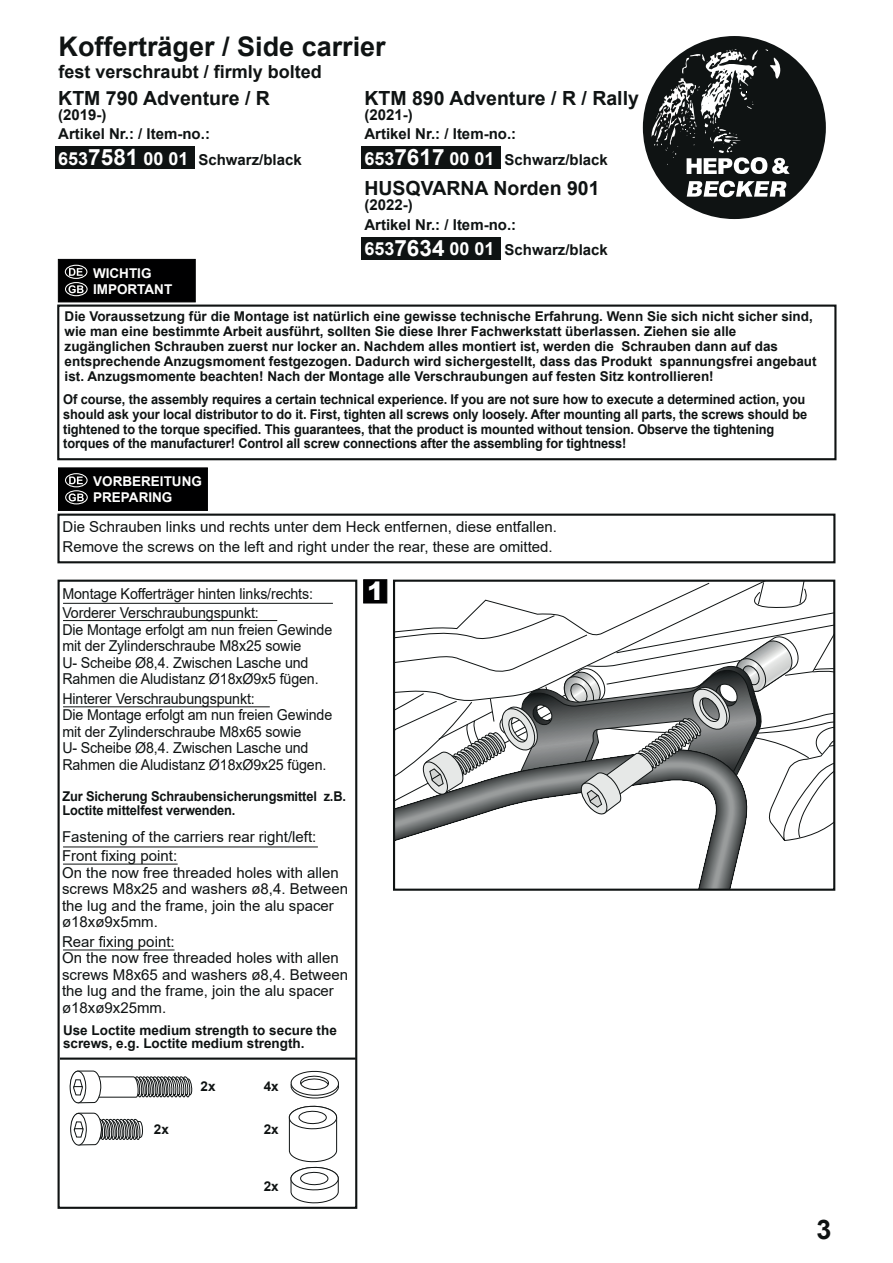
<style>
.page{position:relative;width:893px;height:1263px;background:#fff}
.page>*{position:absolute;margin:0;border:0;box-sizing:border-box;transform-origin:0 0}
.t1{font:700 27px "Arial";color:#0f1313}
.t2{font:900 25.2px "Arial";color:#fff}
.t3{font:700 19.5px "Arial";color:#0f1313}
.t4{font:700 18px "Arial";color:#0f1313}
.t5{font:15px/16.5px "Arial";color:#0f1313}
.t6{font:15px/16.5px "Arial";color:#0f1313;scale:.95 1}
.t7{font:700 15px/19.5px "Arial";color:#0f1313}
.t8{font:700 13.5px/14.9px "Arial";color:#0f1313}
.t9{font:700 13.5px/14.9px "Arial";color:#0f1313;scale:.95 1}
.t10{font:700 13.5px/16.2px "Arial";color:#fff}
.s1{font-size:18px;color:#fff}
.s2{font-size:22.5px;color:#fff}
</style>
<div class="page">
<div style="left:643px;top:36px;width:183px;height:183px;background:#0f1313;border-radius:50%"></div>
<svg style="left:687px;top:181px;width:99px;height:16px"></svg>
<svg style="left:651px;top:49px;width:139px;height:125px"></svg>
<div style="left:58px;top:580px;width:299px;height:629px;border:2px solid #0f1313"></div>
<svg style="left:396px;top:583px;width:436px;height:305px"></svg>
<div style="left:393px;top:580px;width:442px;height:311px;border:2px solid #0f1313"></div>
<div style="left:57px;top:514px;width:778px;height:49px;border:2px solid #0f1313"></div>
<svg style="left:70px;top:1070px;width:123px;height:34px"></svg>
<svg style="left:70px;top:1112px;width:73px;height:34px"></svg>
<svg style="left:288px;top:1070px;width:51px;height:134px"></svg>
<div style="left:363px;top:579px;width:24px;height:24px;background:#000001;border:1px solid #000001"></div>
<div style="left:57px;top:305px;width:779px;height:155px;border:2px solid #0f1313"></div>
<div style="left:58px;top:259px;width:138px;height:43px;background:#000001;border:1px solid #000001"></div>
<div style="left:361px;top:146px;width:140px;height:23px;background:#0f1313"></div>
<div style="left:361px;top:237px;width:140px;height:22px;background:#0f1313"></div>
<div style="left:55px;top:146px;width:140px;height:23px;background:#0f1313"></div>
<svg style="left:69px;top:268px;width:14px;height:8px"></svg>
<div style="left:65px;top:265px;width:22px;height:14px;border:1px solid #fff;border-radius:50%"></div>
<svg style="left:68px;top:285px;width:16px;height:8px"></svg>
<div style="left:65px;top:282px;width:23px;height:14px;border:1px solid #fff;border-radius:50%"></div>
<hr style="left:63px;top:603px;width:270px;height:1px;background:#0f1313">
<div style="left:58px;top:468px;width:150px;height:43px;background:#000001"></div>
<svg style="left:69px;top:476px;width:14px;height:8px"></svg>
<div style="left:65px;top:473px;width:23px;height:14px;border:1px solid #fff;border-radius:50%"></div>
<svg style="left:69px;top:493px;width:15px;height:8px"></svg>
<div style="left:65px;top:490px;width:23px;height:14px;border:1px solid #fff;border-radius:50%"></div>
<hr style="left:63px;top:620px;width:214px;height:1px;background:#0f1313">
<hr style="left:63px;top:706px;width:207px;height:1px;background:#0f1313">
<hr style="left:63px;top:864px;width:115px;height:1px;background:#0f1313">
<hr style="left:63px;top:847px;width:255px;height:1px;background:#0f1313">
<hr style="left:63px;top:950px;width:112px;height:1px;background:#0f1313">
<hr style="left:60px;top:1057px;width:296px;height:3px;background:#0f1313">
<h1 class="t1" style="left:59px;top:27px;width:329px">Kofferträger / Side carrier</h1>
<h3 class="t4" style="left:59px;top:59px;width:265px">fest verschraubt / firmly bolted</h3>
<h3 class="t3" style="left:364px;top:84px;width:276px">KTM 890 Adventure / R / Rally</h3>
<p class="t7" style="left:364px;top:105px;width:153px">(2021-)<br>Artikel Nr.: / Item-no.:</p>
<p class="t7" style="left:364px;top:150px;width:245px"><span class="s1">653</span><span class="s2">7617</span> <span class="s1">00 01</span> Schwarz/black</p>
<h3 class="t3" style="left:364px;top:175px;width:237px">HUSQVARNA Norden 901</h3>
<p class="t7" style="left:364px;top:195px;width:153px">(2022-)<br>Artikel Nr.: / Item-no.:</p>
<p class="t7" style="left:364px;top:240px;width:245px"><span class="s1">653</span><span class="s2">7634</span> <span class="s1">00 01</span> Schwarz/black</p>
<h3 class="t3" style="left:58px;top:84px;width:213px">KTM 790 Adventure / R</h3>
<p class="t7" style="left:58px;top:105px;width:153px">(2019-)<br>Artikel Nr.: / Item-no.:</p>
<p class="t7" style="left:58px;top:150px;width:245px"><span class="s1">653</span><span class="s2">7581</span> <span class="s1">00 01</span> Schwarz/black</p>
<p class="t10" style="left:93px;top:265px;width:81px">WICHTIG<br>IMPORTANT</p>
<p class="t8" style="left:65px;top:309px;width:753px">Die Voraussetzung für die Montage ist natürlich eine gewisse technische Erfahrung. Wenn Sie sich nicht sicher sind, wie man eine bestimmte Arbeit ausführt, sollten Sie diese Ihrer Fachwerkstatt überlassen. Ziehen sie alle zugänglichen Schrauben zuerst nur locker an. Nachdem alles montiert ist, werden die Schrauben dann auf das entsprechende Anzugsmoment festgezogen. Dadurch wird sichergestellt, dass das Produkt spannungsfrei angebaut ist. Anzugsmomente beachten! Nach der Montage alle Verschraubungen auf festen Sitz kontrollieren!</p>
<p class="t9" style="left:63px;top:392px;width:785px">Of course, the assembly requires a certain technical experience. If you are not sure how to execute a determined action, you should ask your local distributor to do it. First, tighten all screws only loosely. After mounting all parts, the screws should be tightened to the torque specified. This guarantees, that the product is mounted without tension. Observe the tightening torques of the manufacturer! Control all screw connections after the assembling for tightness!</p>
<p class="t10" style="left:93px;top:473px;width:110px">VORBEREITUNG<br>PREPARING</p>
<p class="t5" style="left:63px;top:517px;width:496px;line-height:19.5px">Die Schrauben links und rechts unter dem Heck entfernen, diese entfallen.<br>Remove the screws on the left and right under the rear, these are omitted.</p>
<p class="t6" style="left:62px;top:584px;width:265px;line-height:19.5px">Montage Kofferträger hinten links/rechts:<br>Vorderer Verschraubungspunkt:</p>
<p class="t6" style="left:62px;top:621px;width:286px">Die Montage erfolgt am nun freien Gewinde mit der Zylinderschraube M8x25 sowie<br>U- Scheibe Ø8,4. Zwischen Lasche und Rahmen die Aludistanz Ø18xØ9x5 fügen.</p>
<p class="t6" style="left:62px;top:690px;width:286px">Hinterer Verschraubungspunkt:<br>Die Montage erfolgt am nun freien Gewinde mit der Zylinderschraube M8x65 sowie<br>U- Scheibe Ø8,4. Zwischen Lasche und Rahmen die Aludistanz Ø18xØ9x25 fügen.</p>
<p class="t9" style="left:62px;top:790px;width:300px;line-height:13.5px">Zur Sicherung Schraubensicherungsmittel z.B.<br>Loctite mittelfest verwenden.</p>
<p class="t5" style="left:62px;top:827px;width:256px;line-height:19.5px">Fastening of the carriers rear right/left:<br>Front fixing point:</p>
<p class="t5" style="left:62px;top:864px;width:287px">On the now free threaded holes with allen screws M8x25 and washers ø8,4. Between the lug and the frame, join the alu spacer ø18xø9x5mm.</p>
<p class="t5" style="left:62px;top:933px;width:287px">Rear fixing point:<br>On the now free threaded holes with allen screws M8x65 and washers ø8,4. Between the lug and the frame, join the alu spacer ø18xø9x25mm.</p>
<p class="t8" style="left:63px;top:1023px;width:275px;line-height:13.5px">Use Loctite medium strength to secure the screws, e.g. Loctite medium strength.</p>
<p class="t8" style="left:201px;top:1079px;width:17px">2x</p>
<p class="t8" style="left:154px;top:1122px;width:17px">2x</p>
<p class="t8" style="left:264px;top:1122px;width:17px">2x</p>
<p class="t8" style="left:264px;top:1079px;width:17px">4x</p>
<p class="t8" style="left:264px;top:1179px;width:17px">2x</p>
<h2 class="t2" style="left:367px;top:573px;width:18px">1</h2>
<h1 class="t1" style="left:816px;top:1211px;width:17px">3</h1>
</div>
